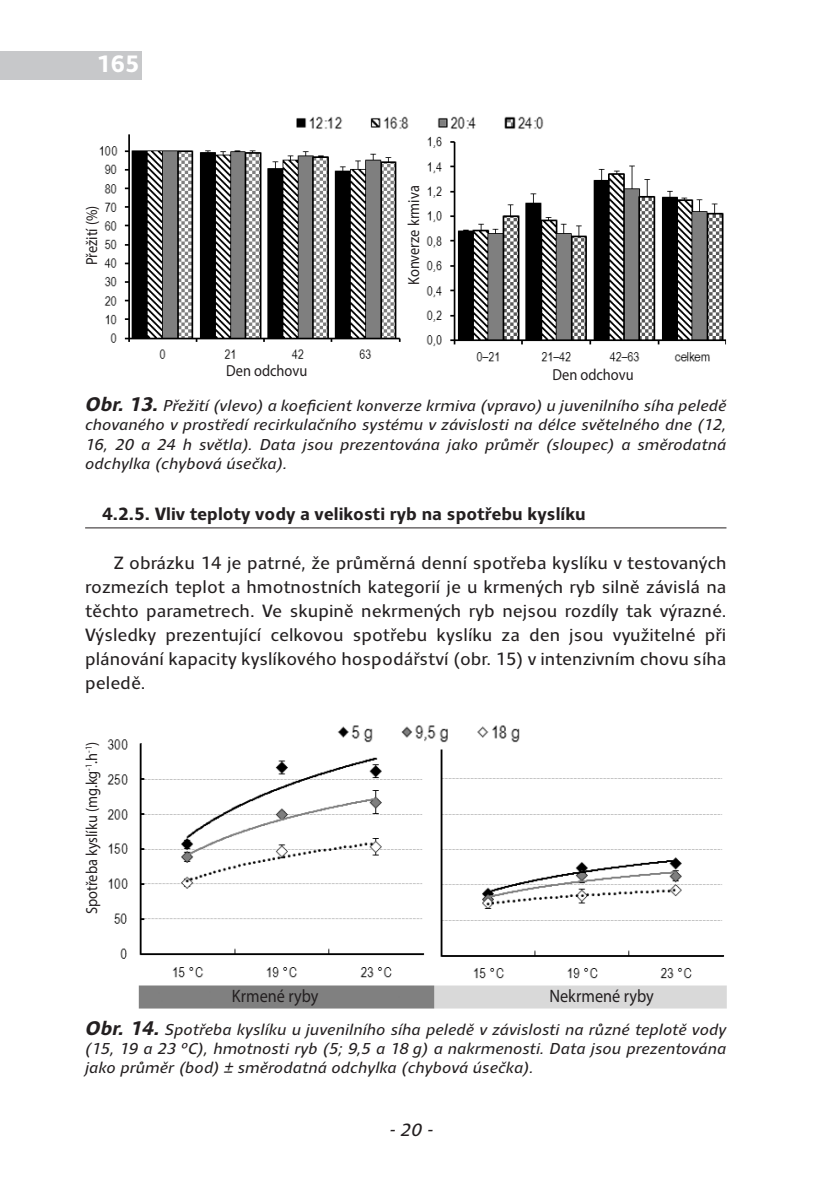
<style>
.page{position:relative;width:840px;height:1191px;background:#fff}
.page>*{position:absolute;margin:0;border:0;box-sizing:border-box;transform-origin:0 0}
.t1{font:700 24px "Clara Sans";color:#fff}
.zakladni_styl{font:18px/24px "Clara Sans";color:#231f20;text-align:justify}
.Nadpis_3{font:700 18px "Clara Sans";color:#231f20}
.t2{font:18px "Myriad Pro";color:#231f20;scale:.9 1}
.t3{font:italic 18px "Clara Sans";color:#231f20}
.Označeni_obrazku_a_t{font:italic 16px/19.2px "Clara Sans";color:#231f20;text-align:justify}
.t4{font:16px "Myriad Pro";color:#231f20;scale:.9 1}
.s1{font-weight:700;font-size:20px}
</style>
<div class="page">
<div style="left:0;top:51px;width:142px;height:28px;background:#c7c8ca"></div>
<hr style="left:85px;top:527px;width:641px;height:1px;background:#231f20">
<img style="left:99px;top:116px;width:628px;height:246px">
<img style="left:107px;top:725px;width:620px;height:284px">
<h1 class="t1" style="left:97px;top:51px;width:44px">165</h1>
<p class="t4" style="left:82px;top:265px;width:68px;rotate:-90deg">Přežití (%)</p>
<p class="t4" style="left:404px;top:285px;width:112px;rotate:-90deg">Konverze krmiva</p>
<p class="t4" style="left:226px;top:360px;width:92px">Den odchovu</p>
<p class="t4" style="left:552px;top:365px;width:92px">Den odchovu</p>
<p class="Označeni_obrazku_a_t" style="left:85px;top:396px;width:642px"><span class="s1">Obr. 13.</span> Přežití (vlevo) a koeficient konverze krmiva (vpravo) u juvenilního síha peledě chovaného v prostředí recirkulačního systému v závislosti na délce světelného dne (12, 16, 20 a 24 h světla). Data jsou prezentována jako průměr (sloupec) a směrodatná odchylka (chybová úsečka).</p>
<p class="Nadpis_3" style="left:102px;top:504px;width:485px">4.2.5. Vliv teploty vody a velikosti ryb na spotřebu kyslíku</p>
<p class="zakladni_styl" style="left:85px;top:551px;width:642px;text-indent:28px">Z obrázku 14 je patrné, že průměrná denní spotřeba kyslíku v testovaných rozmezích teplot a hmotnostních kategorií je u krmených ryb silně závislá na těchto parametrech. Ve skupině nekrmených ryb nejsou rozdíly tak výrazné.<br>Výsledky prezentující celkovou spotřebu kyslíku za den jsou využitelné při plánování kapacity kyslíkového hospodářství (obr. 15) v intenzivním chovu síha peledě.</p>
<p class="t4" style="left:82px;top:914px;width:193px;rotate:-90deg">Spotřeba kyslíku (mg.kg<sup>-1</sup>.h<sup>-1</sup>)</p>
<p class="t2" style="left:232px;top:984px;width:98px">Krmené ryby</p>
<p class="t2" style="left:549px;top:984px;width:117px">Nekrmené ryby</p>
<p class="Označeni_obrazku_a_t" style="left:85px;top:1020px;width:642px"><span class="s1">Obr. 14.</span> Spotřeba kyslíku u juvenilního síha peledě v závislosti na různé teplotě vody (15, 19 a 23 °C), hmotnosti ryb (5; 9,5 a 18 g) a nakrmenosti. Data jsou prezentována jako průměr (bod) ± směrodatná odchylka (chybová úsečka).</p>
<p class="t3" style="left:389px;top:1120px;width:45px">- 20 -</p>
</div>
